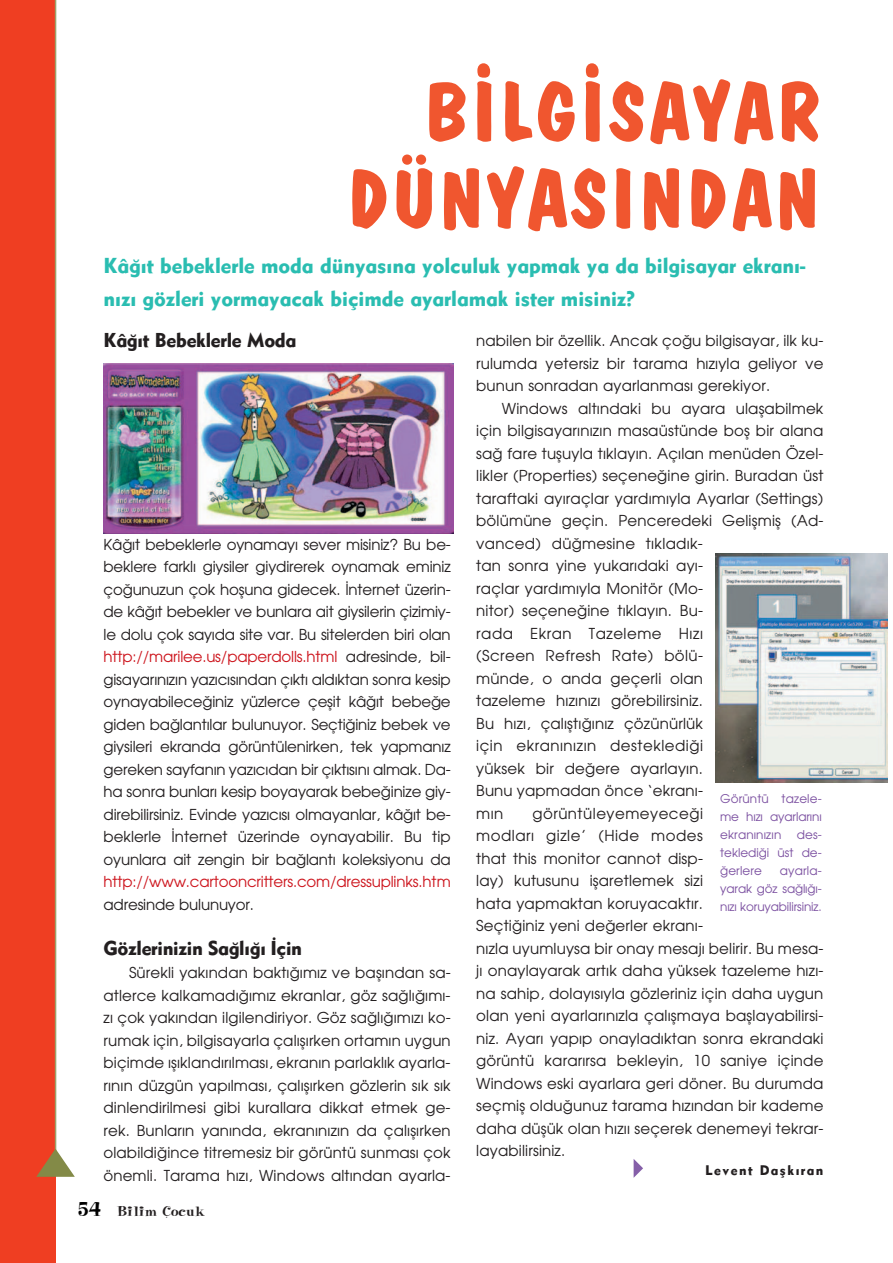
<style>
.page{position:relative;width:893px;height:1263px;background:#fff}
.page>*{position:absolute;margin:0;border:0;box-sizing:border-box;transform-origin:0 0}
.t1{font:700 82.5px/87px "Dom Casual";color:#f0562f;text-align:right}
.t2{font:21px/33px "Gothic No 3";color:#2abdb1}
.t3{font:19.5px "Gothic No 3";letter-spacing:-.01em;color:#231f20}
.t4{font:15px/22.5px "Avant Garde";letter-spacing:.01em;color:#231f20;text-align:justify}
.t5{font:15px "Avant Garde";letter-spacing:-.01em;color:#cd151d}
.t6{font:15px "Avant Garde";letter-spacing:-.01em;color:#231f20}
.t7{font:15px "Naturel KS";letter-spacing:-.01em;color:#231f20}
.t8{font:13.5px "Gothic No 3";letter-spacing:.11em;color:#231f20}
.t9{font:12px/18px "Avant Garde";color:#7c51a1;text-align:justify}
.s1{color:#cd151d}
.s2{font-size:21px;color:#000}
</style>
<div class="page">
<div style="left:0;top:0;width:55px;height:1263px;background:#ef3e22"></div>
<hr style="left:55px;top:0;width:1px;height:1166px;background:#9ca26b">
<img style="left:104px;top:364px;width:349px;height:169px">
<img style="left:716px;top:553px;width:171px;height:229px">
<svg style="left:634px;top:1159px;width:9px;height:19px"></svg>
<svg style="left:36px;top:1149px;width:39px;height:28px"></svg>
<h1 class="t1" style="left:346px;top:68px;width:476px">B‹LG‹SAYAR<br>DÜNYASINDAN</h1>
<h2 class="t2" style="left:104px;top:250px;width:704px">Kâ¤›t bebeklerle moda dünyas›na yolculuk yapmak ya da bilgisayar ekran›- n›z› gözleri yormayacak biçimde ayarlamak ister misiniz?</h2>
<h3 class="t3" style="left:104px;top:329px;width:194px">Kâ¤›t Bebeklerle Moda</h3>
<p class="t4" style="left:104px;top:533px;width:349px">Kâ¤›t bebeklerle oynamay› sever misiniz? Bu be&shy;beklere farkl› giysiler giydirerek oynamak eminiz ço¤unuzun çok hofluna gidecek. ‹nternet üzerin&shy;de kâ¤›t bebekler ve bunlara ait giysilerin çizimiy&shy;le dolu çok say›da site var. Bu sitelerden biri olan <span class="s1">http://marilee.us/paperdolls.html</span> adresinde, bil&shy;gisayar›n›z›n yaz›c›s›ndan ç›kt› ald›ktan sonra kesip oynayabilece¤iniz yüzlerce çeflit kâ¤›t bebe¤e giden ba¤lant›lar bulunuyor. Seçti¤iniz bebek ve giysileri ekranda görüntülenirken, tek yapman›z gereken sayfan›n yaz›c›dan bir ç›kt›s›n› almak. Da&shy;ha sonra bunlar› kesip boyayarak bebe¤inize giy&shy;direbilirsiniz. Evinde yaz›c›s› olmayanlar, kâ¤›t be&shy;beklerle ‹nternet üzerinde oynayabilir. Bu tip oyunlara ait zengin bir ba¤lant› koleksiyonu da</p>
<p class="t5" style="left:104px;top:872px;width:349px">http://www.cartooncritters.com/dressuplinks.htm</p>
<p class="t6" style="left:104px;top:895px;width:152px">adresinde bulunuyor.</p>
<h3 class="t3" style="left:104px;top:937px;width:200px">Gözlerinizin Sa¤l›¤› ‹çin</h3>
<p class="t4" style="left:104px;top:961px;width:349px;text-indent:26px">Sürekli yak›ndan bakt›¤›m›z ve bafl›ndan sa&shy;atlerce kalkamad›¤›m›z ekranlar, göz sa¤l›¤›m›- z› çok yak›ndan ilgilendiriyor. Göz sa¤l›¤›m›z› ko&shy;rumak için, bilgisayarla çal›fl›rken ortam›n uygun biçimde ›fl›kland›r›lmas›, ekran›n parlakl›k ayarla&shy;r›n›n düzgün yap›lmas›, çal›fl›rken gözlerin s›k s›k dinlendirilmesi gibi kurallara dikkat etmek ge&shy;rek. Bunlar›n yan›nda, ekran›n›z›n da çal›fl›rken olabildi¤ince titremesiz bir görüntü sunmas› çok önemli. Tarama h›z›, Windows alt›ndan ayarla-</p>
<p class="t7" style="left:78px;top:1202px;width:129px"><span class="s2">54</span> Bilim Çocuk</p>
<p class="t4" style="left:476px;top:329px;width:349px">nabilen bir özellik. Ancak ço¤u bilgisayar, ilk ku&shy;rulumda yetersiz bir tarama h›z›yla geliyor ve bunun sonradan ayarlanmas› gerekiyor.</p>
<p class="t4" style="left:476px;top:397px;width:349px;text-align:left;text-indent:26px">Windows alt›ndaki bu ayara ulaflabilmek için bilgisayar›n›z›n masaüstünde bofl bir alana sa¤ fare tufluyla t›klay›n. Aç›lan menüden Özel&shy;likler (Properties) seçene¤ine girin. Buradan üst taraftaki ay›raçlar yard›m›yla Ayarlar (Settings) bölümüne geçin. Penceredeki Geliflmifl (Ad&shy;vanced) dü¤mesine t›klad›k-<br>tan sonra yine yukar›daki ay›-<br>raçlar yard›m›yla Monitör (Mo-<br>nitor) seçene¤ine t›klay›n. Bu-<br>rada Ekran Tazeleme H›z›<br>(Screen Refresh Rate) bölü-<br>münde, o anda geçerli olan<br>tazeleme h›z›n›z› görebilirsiniz.<br>Bu h›z›, çal›flt›¤›n›z çözünürlük<br>için ekran›n›z›n destekledi¤i<br>yüksek bir de¤ere ayarlay›n.<br>Bunu yapmadan önce ‘ekran›-<br>m›n</p>
<p class="t9" style="left:720px;top:789px;width:103px">Görüntü tazele&shy;me h›z› ayarlar›n› ekran›n›z›n</p>
<p class="t4" style="left:476px;top:802px;width:349px;text-align:left;text-indent:56px">görüntüleyemeyece¤i<br>modlar› gizle’ (Hide modes<br>that this monitor cannot disp-<br>lay) kutusunu iflaretlemek sizi<br>hata yapmaktan koruyacakt›r.<br>Seçti¤iniz yeni de¤erler ekran›-<br>n›zla uyumluysa bir onay mesaj› belirir. Bu mesa&shy;j› onaylayarak art›k daha yüksek tazeleme h›z›- na sahip, dolay›s›yla gözleriniz için daha uygun olan yeni ayarlar›n›zla çal›flmaya bafllayabilirsi&shy;niz. Ayar› yap›p onaylad›ktan sonra ekrandaki görüntü karar›rsa bekleyin, 10 saniye içinde Windows eski ayarlara geri döner. Bu durumda seçmifl oldu¤unuz tarama h›z›ndan bir kademe daha düflük olan h›z›› seçerek denemeyi tekrar&shy;layabilirsiniz.</p>
<p class="t8" style="left:705px;top:1162px;width:120px">Levent Daflk›ran</p>
<p class="t9" style="left:720px;top:825px;width:103px;text-indent:77px">des&shy;tekledi¤i üst de-¤erlere</p>
<p class="t9" style="left:720px;top:861px;width:103px;text-indent:60px">ayarla&shy;yarak göz sa¤l›¤›- n›z› koruyabilirsiniz.</p>
</div>
